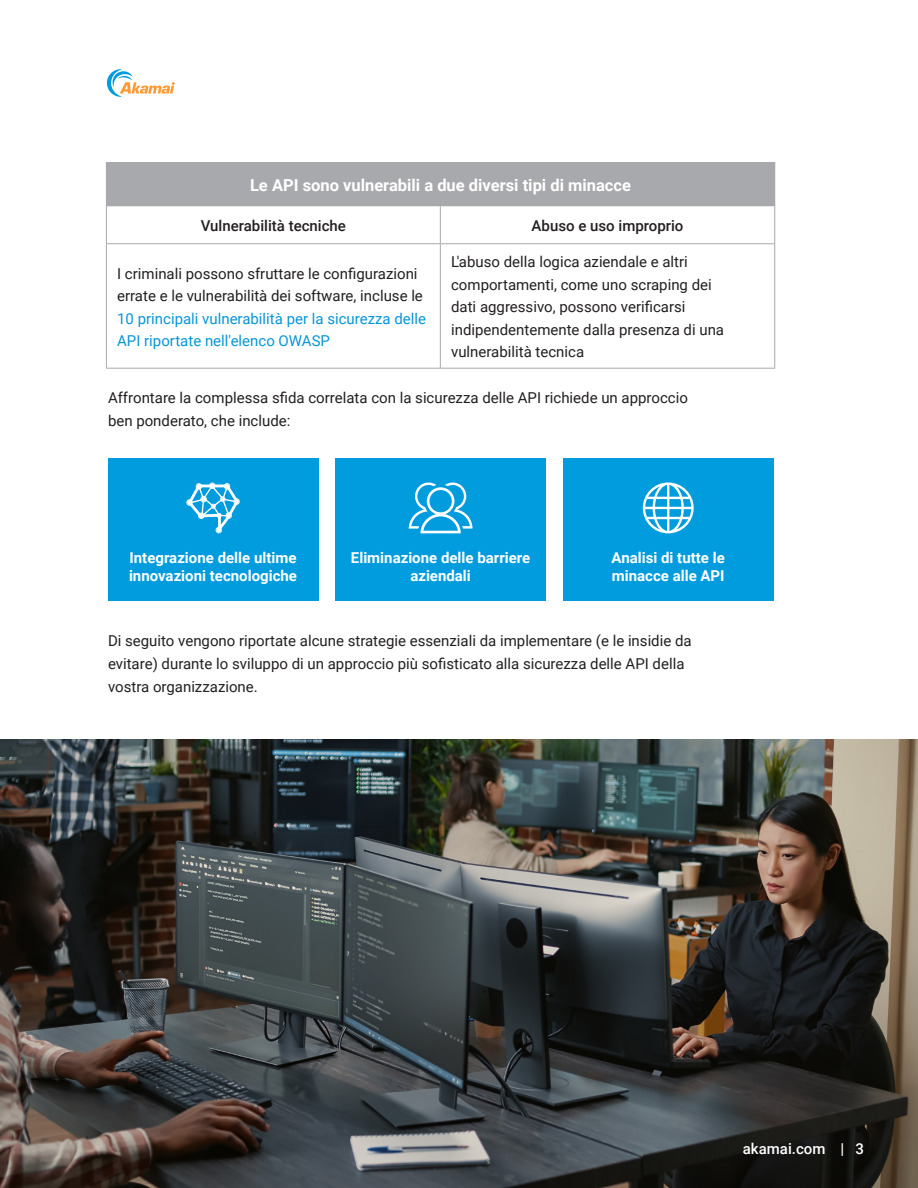
<style>
.page{position:relative;width:918px;height:1188px;background:#fff}
.page>*{position:absolute;margin:0;border:0;box-sizing:border-box;transform-origin:0 0}
.t1{font:700 16.5px "Roboto";color:#fff}
.Body{font:15px/22.5px "Roboto";color:#231f20}
.Body-2{font:700 15px/18px "Roboto";color:#fff}
.t2{font:500 15px "Roboto";color:#231f20}
.t3{font:500 15px "Roboto";color:#fff}
.s1{color:#0696d7}
</style>
<div class="page">
<svg style="left:107px;top:69px;width:68px;height:28px"></svg>
<div style="left:106px;top:162px;width:669px;height:44px;background:#a8a9ad"></div>
<svg style="left:107px;top:206px;width:667px;height:162px"></svg>
<hr style="left:774px;top:206px;width:1px;height:37px;background:#a8a8aa">
<hr style="left:440px;top:206px;width:1px;height:37px;background:#a8a8aa">
<hr style="left:440px;top:243px;width:335px;height:1px;background:#a8a8aa">
<hr style="left:440px;top:368px;width:335px;height:1px;background:#a8a8aa">
<hr style="left:106px;top:206px;width:1px;height:37px;background:#a8a8aa">
<hr style="left:106px;top:243px;width:334px;height:1px;background:#a8a8aa">
<hr style="left:106px;top:244px;width:1px;height:124px;background:#a8a8aa">
<hr style="left:440px;top:244px;width:1px;height:124px;background:#a8a8aa">
<hr style="left:774px;top:244px;width:1px;height:124px;background:#a8a8aa">
<hr style="left:106px;top:368px;width:334px;height:1px;background:#a8a8aa">
<img style="left:0;top:740px;width:918px;height:448px">
<div style="left:108px;top:459px;width:210px;height:142px;background:#009cde"></div>
<div style="left:336px;top:459px;width:210px;height:142px;background:#009cde"></div>
<div style="left:563px;top:459px;width:210px;height:142px;background:#009cde"></div>
<svg style="left:409px;top:483px;width:64px;height:50px"></svg>
<svg style="left:186px;top:483px;width:54px;height:50px"></svg>
<svg style="left:643px;top:483px;width:51px;height:50px"></svg>
<h1 class="t1" style="left:250px;top:174px;width:383px">Le API sono vulnerabili a due diversi tipi di minacce</h1>
<h1 class="t2" style="left:201px;top:216px;width:147px">Vulnerabilità tecniche</h1>
<h1 class="t2" style="left:532px;top:216px;width:153px">Abuso e uso improprio</h1>
<p class="Body" style="left:117px;top:261px;width:310px">I criminali possono sfruttare le configurazioni errate e le vulnerabilità dei software, incluse le <span class="s1">10 principali vulnerabilità per la sicurezza delle API riportate nell'elenco OWASP</span></p>
<p class="Body" style="left:451px;top:250px;width:275px">L'abuso della logica aziendale e altri comportamenti, come uno scraping dei dati aggressivo, possono verificarsi indipendentemente dalla presenza di una vulnerabilità tecnica</p>
<p class="Body" style="left:108px;top:385px;width:581px;line-height:23.2px">Affrontare la complessa sfida correlata con la sicurezza delle API richiede un approccio ben ponderato, che include:</p>
<p class="Body-2" style="left:129px;top:548px;width:170px">Integrazione delle ultime innovazioni tecnologiche</p>
<p class="Body-2" style="left:351px;top:548px;width:181px;text-align:center">Eliminazione delle barriere aziendali</p>
<p class="Body-2" style="left:612px;top:548px;width:115px">Analisi di tutte le minacce alle API</p>
<p class="Body" style="left:108px;top:628px;width:585px;line-height:23.2px">Di seguito vengono riportate alcune strategie essenziali da implementare (e le insidie da evitare) durante lo sviluppo di un approccio più sofisticato alla sicurezza delle API della vostra organizzazione.</p>
<p class="t3" style="left:743px;top:1139px;width:123px">akamai.com | 3</p>
</div>
